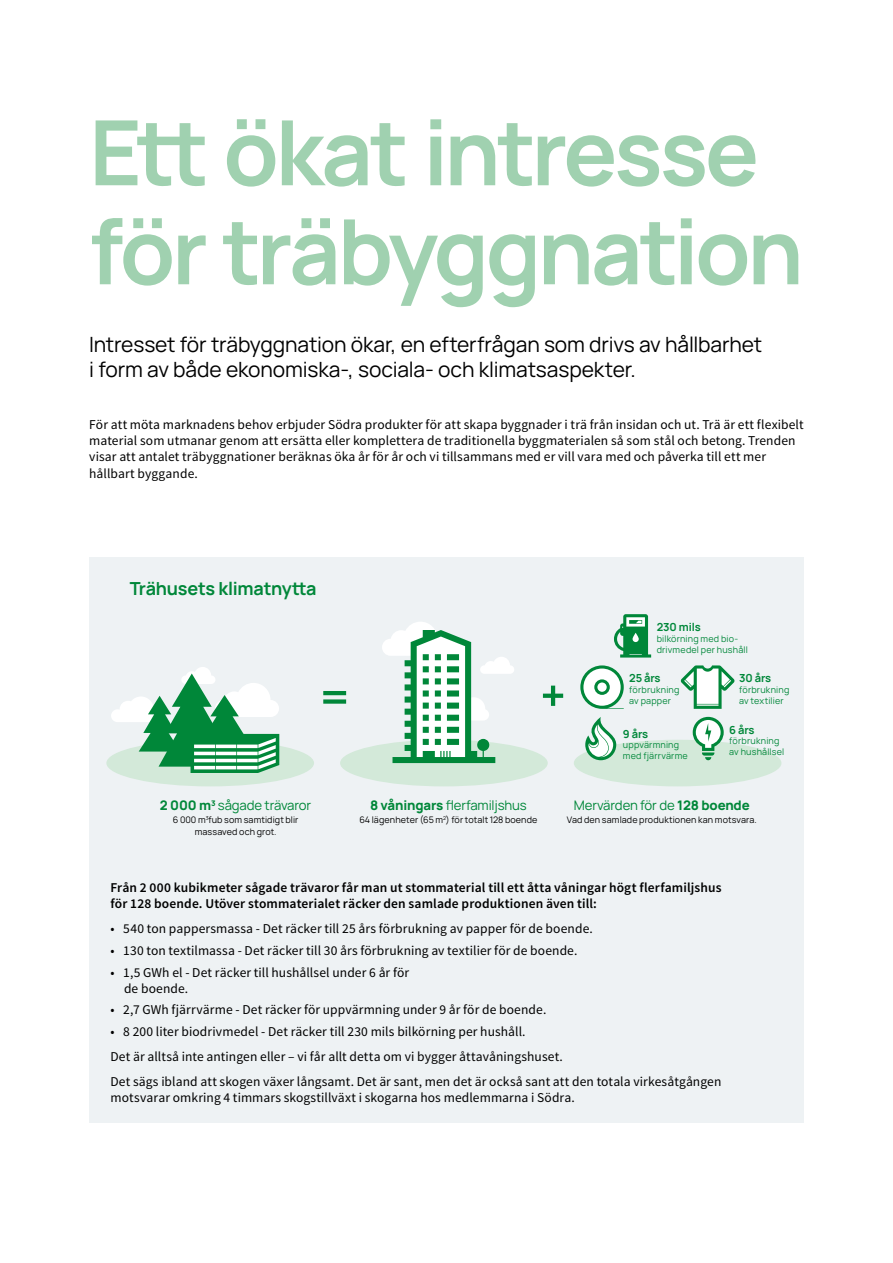
<style>
.page{position:relative;width:893px;height:1263px;background:#fff}
.page>*{position:absolute;margin:0;border:0;box-sizing:border-box;transform-origin:0 0}
.t1{font:700 90px/99px "Manrope";letter-spacing:-.04em;color:#a0d1b0}
.t2{font:21px/25.2px "Manrope";letter-spacing:-.005em;color:#000}
.t3{font:700 18px "Manrope";letter-spacing:-.015em;color:#008739}
.t4{font:13.5px/16.2px "Source Sans Pro";letter-spacing:.01em;color:#000}
.t5{font:600 13.5px/16.2px "Source Sans Pro";letter-spacing:.01em;color:#000}
.t6{font:13.2px "Manrope";letter-spacing:-.01em;color:#008739}
.t7{font:700 11.1px "Manrope";letter-spacing:-.01em;color:#008739}
.t8{font:9px/10.8px "Manrope";letter-spacing:.02em;color:#008739}
.t9{font:9px/12.6px "Manrope";letter-spacing:.01em;color:#000;text-align:center}
.s1{font-weight:800}
</style>
<div class="page">
<div style="left:89px;top:557px;width:715px;height:300px;background:#eef2f4"></div>
<div style="left:340px;top:740px;width:208px;height:46px;background:#d3e9d9;border-radius:50%"></div>
<svg style="left:382px;top:622px;width:132px;height:141px"></svg>
<hr style="left:323px;top:691px;width:23px;height:4px;background:#008739">
<div style="left:323px;top:699px;width:23px;height:5px;background:#008739"></div>
<svg style="left:543px;top:686px;width:20px;height:20px"></svg>
<div style="left:574px;top:740px;width:207px;height:46px;background:#d3e9d9;border-radius:50%"></div>
<svg style="left:585px;top:717px;width:31px;height:43px"></svg>
<svg style="left:693px;top:717px;width:31px;height:43px"></svg>
<svg style="left:580px;top:665px;width:44px;height:44px"></svg>
<svg style="left:681px;top:665px;width:54px;height:44px"></svg>
<svg style="left:614px;top:614px;width:37px;height:43px"></svg>
<div style="left:106px;top:740px;width:208px;height:46px;background:#d3e9d9;border-radius:50%"></div>
<svg style="left:111px;top:667px;width:168px;height:106px"></svg>
<div style="left:89px;top:857px;width:715px;height:266px;background:#eef2f4"></div>
<h1 class="t1" style="left:89px;top:96px;width:716px">Ett ökat intresse för träbyggnation</h1>
<h2 class="t2" style="left:89px;top:331px;width:674px">Intresset för träbyggnation ökar, en efterfrågan som drivs av hållbarhet i form av både ekonomiska-, sociala- och klimatsaspekter.</h2>
<p class="t4" style="left:89px;top:417px;width:716px">För att möta marknadens behov erbjuder Södra produkter för att skapa byggnader i trä från insidan och ut. Trä är ett flexibelt material som utmanar genom att ersätta eller komplettera de traditionella byggmaterialen så som stål och betong. Trenden visar att antalet träbyggnationer beräknas öka år för år och vi tillsammans med er vill vara med och påverka till ett mer hållbart byggande.</p>
<h3 class="t3" style="left:130px;top:573px;width:188px">Trähusets klimatnytta</h3>
<p class="t6" style="left:160px;top:795px;width:153px"><span class="s1">2 000 m</span><sup>3</sup> sågade trävaror</p>
<p class="t9" style="left:173px;top:812px;width:127px">6 000 m<sup>3</sup>fub som samtidigt blir massaved och grot.</p>
<p class="t6" style="left:370px;top:795px;width:158px"><span class="s1">8 våningars</span> flerfamiljshus</p>
<p class="t9" style="left:359px;top:812px;width:180px">64 lägenheter (65 m<sup>2</sup>) för totalt 128 boende</p>
<p class="t7" style="left:657px;top:618px;width:46px">230 mils</p>
<p class="t8" style="left:657px;top:633px;width:93px">bilkörning med bio&shy;drivmedel per hushåll</p>
<p class="t7" style="left:629px;top:669px;width:33px">25 års</p>
<p class="t8" style="left:629px;top:684px;width:52px">förbrukning av papper</p>
<p class="t7" style="left:623px;top:724px;width:27px">9 års</p>
<p class="t8" style="left:623px;top:739px;width:66px">uppvärmning med fjärrvärme</p>
<p class="t7" style="left:739px;top:669px;width:34px">30 års</p>
<p class="t8" style="left:739px;top:684px;width:52px">förbrukning av textilier</p>
<p class="t7" style="left:729px;top:720px;width:27px">6 års</p>
<p class="t8" style="left:729px;top:735px;width:56px">förbrukning av hushållsel</p>
<p class="t6" style="left:574px;top:795px;width:177px">Mervärden för de <span class="s1">128 boende</span></p>
<p class="t9" style="left:567px;top:812px;width:191px">Vad den samlade produktionen kan motsvara.</p>
<p class="t5" style="left:111px;top:880px;width:613px">Från 2 000 kubikmeter sågade trävaror får man ut stommaterial till ett åtta våningar högt flerfamiljshus för 128 boende. Utöver stommaterialet räcker den samlade produktionen även till:</p>
<p class="t4" style="left:111px;top:921px;width:484px">• 540 ton pappersmassa - Det räcker till 25 års förbrukning av papper för de boende.</p>
<p class="t4" style="left:111px;top:942px;width:468px">• 130 ton textilmassa - Det räcker till 30 års förbrukning av textilier för de boende.</p>
<p class="t4" style="left:124px;top:964px;width:287px;text-indent:-14px">• 1,5 GWh el - Det räcker till hushållsel under 6 år för de boende.</p>
<p class="t4" style="left:111px;top:1002px;width:437px">• 2,7 GWh fjärrvärme - Det räcker för uppvärmning under 9 år för de boende.</p>
<p class="t4" style="left:111px;top:1019px;width:612px;line-height:24.8px">• 8 200 liter biodrivmedel - Det räcker till 230 mils bilkörning per hushåll.<br>Det är alltså inte antingen eller – vi får allt detta om vi bygger åttavåningshuset.<br>Det sägs ibland att skogen växer långsamt. Det är sant, men det är också sant att den totala virkesåtgången</p>
<p class="t4" style="left:111px;top:1089px;width:466px">motsvarar omkring 4 timmars skogstillväxt i skogarna hos medlemmarna i Södra.</p>
</div>
